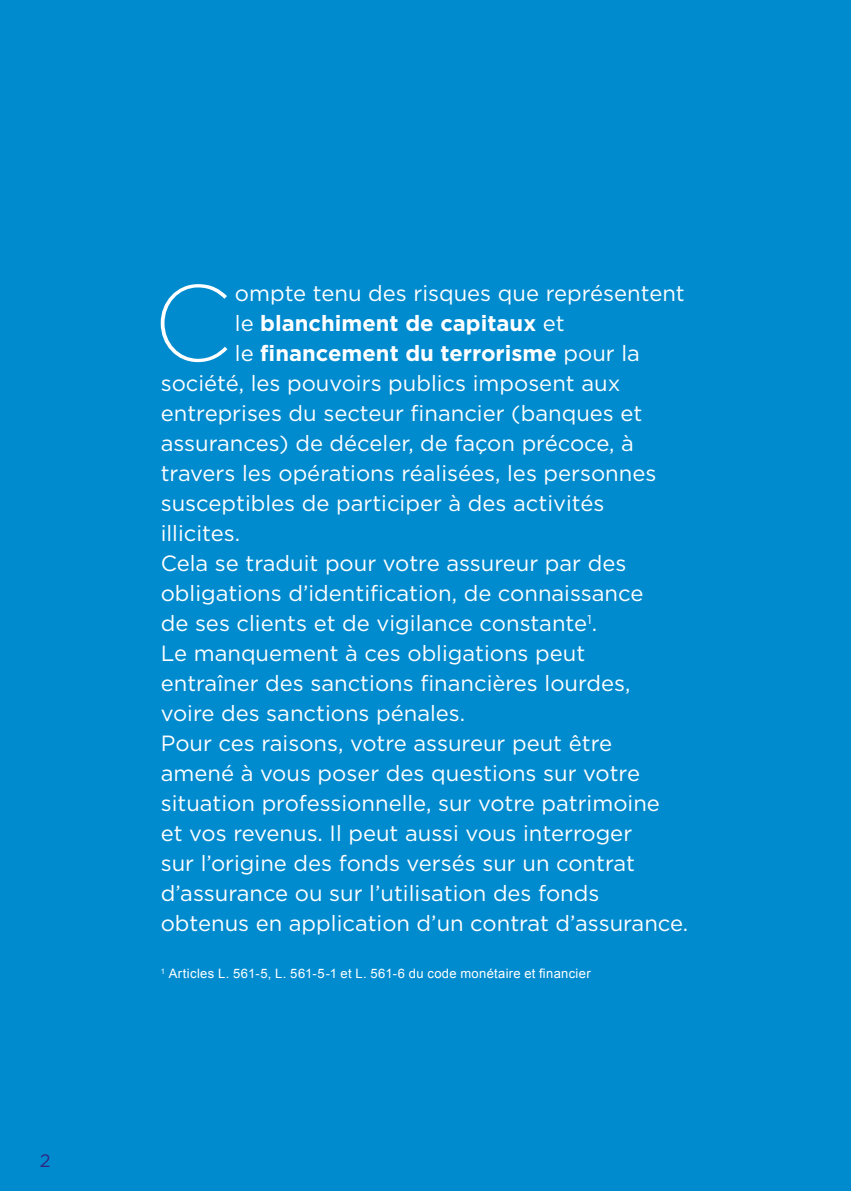
<style>
.page{position:relative;width:851px;height:1191px;background:#fff}
.page>*{position:absolute;margin:0;border:0;box-sizing:border-box;transform-origin:0 0}
.t1{font:200 107.8px "Gotham";color:#fff}
.t2{font:22px "Gotham";color:#fff}
.t3{font:700 22px "Gotham";color:#fff}
.t4{font:18px "Gotham";color:#312783}
.t5{font:13px "Arial";letter-spacing:.025em;color:#fff}
.s1{font-weight:400}
</style>
<div class="page">
<div style="left:0;top:0;width:850px;height:1191px;background:#008bcf"></div>
<p class="t4" style="left:40px;top:1153px;width:12px">2</p>
<h1 class="t1" style="left:153px;top:274px;width:80px">C</h1>
<p class="t2" style="left:235px;top:283px;width:451px">ompte tenu des risques que représentent</p>
<p class="t3" style="left:235px;top:310px;width:331px"><span class="s1">le</span> blanchiment de capitaux <span class="s1">et</span></p>
<p class="t3" style="left:235px;top:340px;width:406px"><span class="s1">le</span> financement du terrorisme <span class="s1">pour la</span></p>
<p class="t2" style="left:161px;top:373px;width:461px">société, les pouvoirs publics imposent aux</p>
<p class="t2" style="left:161px;top:403px;width:483px">entreprises du secteur financier (banques et</p>
<p class="t2" style="left:161px;top:433px;width:474px">assurances) de déceler, de façon précoce, à</p>
<p class="t2" style="left:161px;top:463px;width:497px">travers les opérations réalisées, les personnes</p>
<p class="t2" style="left:161px;top:493px;width:445px">susceptibles de participer à des activités</p>
<p class="t2" style="left:161px;top:523px;width:81px">illicites.</p>
<p class="t2" style="left:161px;top:553px;width:467px">Cela se traduit pour votre assureur par des</p>
<p class="t2" style="left:161px;top:583px;width:484px">obligations d’identification, de connaissance</p>
<p class="t2" style="left:161px;top:613px;width:438px">de ses clients et de vigilance constante<sup>1</sup>.</p>
<p class="t2" style="left:161px;top:643px;width:426px">Le manquement à ces obligations peut</p>
<p class="t2" style="left:161px;top:673px;width:471px">entraîner des sanctions financières lourdes,</p>
<p class="t2" style="left:161px;top:703px;width:306px">voire des sanctions pénales.</p>
<p class="t2" style="left:161px;top:733px;width:453px">Pour ces raisons, votre assureur peut être</p>
<p class="t2" style="left:161px;top:763px;width:480px">amené à vous poser des questions sur votre</p>
<p class="t2" style="left:161px;top:793px;width:500px">situation professionnelle, sur votre patrimoine</p>
<p class="t2" style="left:161px;top:823px;width:473px">et vos revenus. Il peut aussi vous interroger</p>
<p class="t2" style="left:161px;top:853px;width:475px">sur l’origine des fonds versés sur un contrat</p>
<p class="t2" style="left:161px;top:883px;width:440px">d’assurance ou sur l’utilisation des fonds</p>
<p class="t2" style="left:161px;top:913px;width:529px">obtenus en application d’un contrat d’assurance.</p>
<p class="t5" style="left:161px;top:965px;width:431px"><sup>1</sup> Articles L. 561-5, L. 561-5-1 et L. 561-6 du code monétaire et financier</p>
</div>
